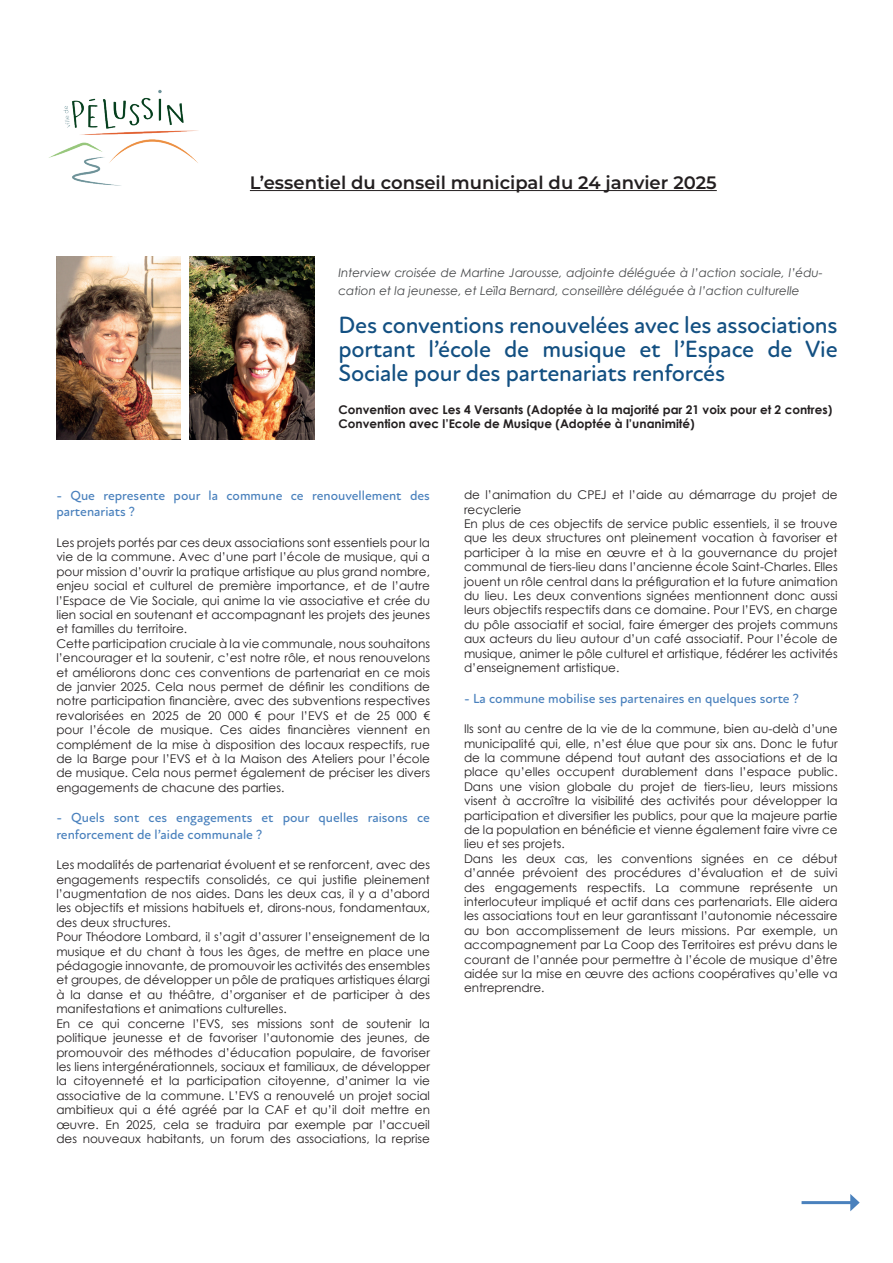
<style>
.page{position:relative;width:893px;height:1263px;background:#fff}
.page>*{position:absolute;margin:0;border:0;box-sizing:border-box;transform-origin:0 0}
.t1{font:500 24px/24px "New Atten Round";letter-spacing:-.01em;color:#135082;text-align:justify}
.t2{font:600 18px "Montserrat";color:#231f20}
.t3{font:500 13.5px/16.2px "New Atten Round";color:#4a81bd}
.t4{font:12px/14.4px "Century Gothic";color:#231f20;text-align:justify}
.t5{font:italic 12px/18px "Century Gothic";color:#454749}
.t6{font:700 12px "Century Gothic";color:#231f20}
</style>
<div class="page">
<hr style="left:250px;top:190px;width:467px;height:1px;background:#231f20">
<img style="left:49px;top:89px;width:150px;height:97px">
<img style="left:190px;top:256px;width:124px;height:183px">
<hr style="left:801px;top:1201px;width:52px;height:3px;background:#4a81bd">
<svg style="left:850px;top:1194px;width:10px;height:17px"></svg>
<img style="left:56px;top:256px;width:125px;height:183px">
<p class="t2" style="left:250px;top:170px;width:468px">L’essentiel du conseil municipal du 24 janvier 2025</p>
<p class="t5" style="left:338px;top:263px;width:486px">Interview croisée de Martine Jarousse, adjointe déléguée à l’action sociale, l’édu&shy;cation et la jeunesse, et Leïla Bernard, conseillère déléguée à l’action culturelle</p>
<p class="t1" style="left:338px;top:313px;width:501px">Des conventions renouvelées avec les associations portant l’école de musique et l’Espace de Vie Sociale pour des partenariats renforcés</p>
<p class="t6" style="left:338px;top:400px;width:495px">Convention avec Les 4 Versants (Adoptée à la majorité par 21 voix pour et 2 contres)</p>
<p class="t6" style="left:338px;top:414px;width:358px">Convention avec l’Ecole de Musique (Adoptée à l’unanimité)</p>
<p class="t3" style="left:56px;top:488px;width:375px">- Que represente pour la commune ce renouvellement des partenariats ?</p>
<p class="t4" style="left:56px;top:535px;width:375px">Les projets portés par ces deux associations sont essentiels pour la vie de la commune. Avec d’une part l’école de musique, qui a pour mission d’ouvrir la pratique artistique au plus grand nombre, enjeu social et culturel de première importance, et de l’autre l’Espace de Vie Sociale, qui anime la vie associative et crée du lien social en soutenant et accompagnant les projets des jeunes et familles du territoire.</p>
<p class="t4" style="left:56px;top:636px;width:375px">Cette participation cruciale à la vie communale, nous souhaitons l’encourager et la soutenir, c’est notre rôle, et nous renouvelons et améliorons donc ces conventions de partenariat en ce mois de janvier 2025. Cela nous permet de définir les conditions de notre participation financière, avec des subventions respectives revalorisées en 2025 de 20 000 € pour l’EVS et de 25 000 € pour l’école de musique. Ces aides financières viennent en complément de la mise à disposition des locaux respectifs, rue de la Barge pour l’EVS et à la Maison des Ateliers pour l’école de musique. Cela nous permet également de préciser les divers engagements de chacune des parties.</p>
<p class="t3" style="left:56px;top:810px;width:375px">- Quels sont ces engagements et pour quelles raisons ce renforcement de l’aide communale ?</p>
<p class="t4" style="left:56px;top:857px;width:375px">Les modalités de partenariat évoluent et se renforcent, avec des engagements respectifs consolidés, ce qui justifie pleinement l’augmentation de nos aides. Dans les deux cas, il y a d’abord les objectifs et missions habituels et, dirons-nous, fondamentaux, des deux structures.</p>
<p class="t4" style="left:56px;top:929px;width:375px">Pour Théodore Lombard, il s’agit d’assurer l’enseignement de la musique et du chant à tous les âges, de mettre en place une pédagogie innovante, de promouvoir les activités des ensembles et groupes, de développer un pôle de pratiques artistiques élargi à la danse et au théâtre, d’organiser et de participer à des manifestations et animations culturelles.</p>
<p class="t4" style="left:56px;top:1016px;width:375px">En ce qui concerne l’EVS, ses missions sont de soutenir la politique jeunesse et de favoriser l’autonomie des jeunes, de promouvoir des méthodes d’éducation populaire, de favoriser les liens intergénérationnels, sociaux et familiaux, de développer la citoyenneté et la participation citoyenne, d’animer la vie associative de la commune. L’EVS a renouvelé un projet social ambitieux qui a été agréé par la CAF et qu’il doit mettre en œuvre. En 2025, cela se traduira par exemple par l’accueil des nouveaux habitants, un forum des associations, la reprise</p>
<p class="t4" style="left:464px;top:487px;width:375px">de l’animation du CPEJ et l’aide au démarrage du projet de recyclerie</p>
<p class="t4" style="left:464px;top:516px;width:375px">En plus de ces objectifs de service public essentiels, il se trouve que les deux structures ont pleinement vocation à favoriser et participer à la mise en œuvre et à la gouvernance du projet communal de tiers-lieu dans l’ancienne école Saint-Charles. Elles jouent un rôle central dans la préfiguration et la future animation du lieu. Les deux conventions signées mentionnent donc aussi leurs objectifs respectifs dans ce domaine. Pour l’EVS, en charge du pôle associatif et social, faire émerger des projets communs aux acteurs du lieu autour d’un café associatif. Pour l’école de musique, animer le pôle culturel et artistique, fédérer les activités d’enseignement artistique.</p>
<p class="t3" style="left:464px;top:690px;width:336px">- La commune mobilise ses partenaires en quelques sorte ?</p>
<p class="t4" style="left:464px;top:721px;width:375px">Ils sont au centre de la vie de la commune, bien au-delà d’une municipalité qui, elle, n’est élue que pour six ans. Donc le futur de la commune dépend tout autant des associations et de la place qu’elles occupent durablement dans l’espace public.<br>Dans une vision globale du projet de tiers-lieu, leurs missions visent à accroître la visibilité des activités pour développer la participation et diversifier les publics, pour que la majeure partie de la population en bénéficie et vienne également faire vivre ce lieu et ses projets.</p>
<p class="t4" style="left:464px;top:851px;width:375px">Dans les deux cas, les conventions signées en ce début d’année prévoient des procédures d’évaluation et de suivi des engagements respectifs. La commune représente un interlocuteur impliqué et actif dans ces partenariats. Elle aidera les associations tout en leur garantissant l’autonomie nécessaire au bon accomplissement de leurs missions. Par exemple, un accompagnement par La Coop des Territoires est prévu dans le courant de l’année pour permettre à l’école de musique d’être aidée sur la mise en œuvre des actions coopératives qu’elle va entreprendre.</p>
</div>
